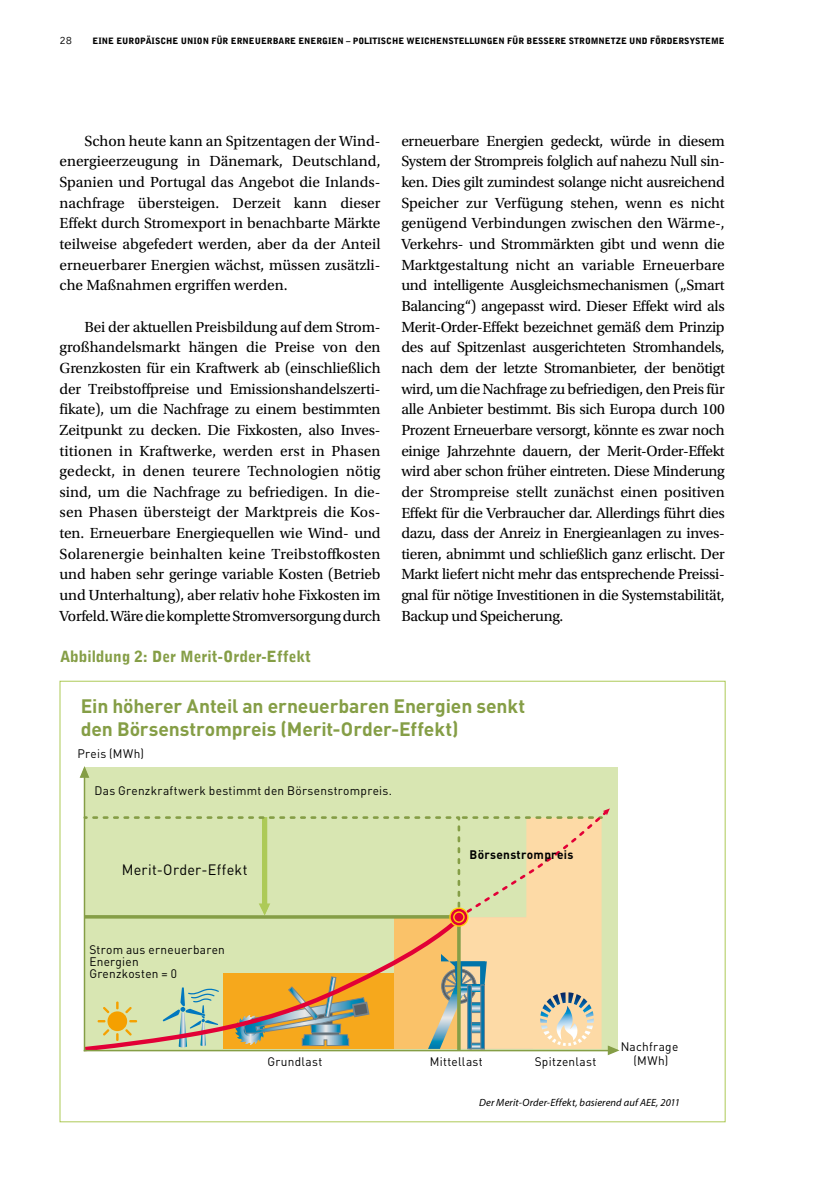
<style>
.page{position:relative;width:824px;height:1181px;background:#fff}
.page>*{position:absolute;margin:0;border:0;box-sizing:border-box;transform-origin:0 0}
.t1{font:700 19.25px/22.8px "DIN Pro";letter-spacing:-.005em;color:#859e46}
.t2{font:15.4px/20.7px "Utopia Std";letter-spacing:-.02em;color:#000;text-align:justify}
.t3{font:900 15.4px "Bell Gothic BT";color:#859e46}
.t4{font:14.88px "DIN Pro";letter-spacing:.015em;color:#000}
.t5{font:12.25px/12.2px "DIN Pro";letter-spacing:.025em;color:#000}
.t6{font:700 12.25px "DIN Pro";letter-spacing:.025em;color:#000}
.t7{font:11.38px "Bell Gothic BT";color:#000}
.t8{font:italic 10.5px "Myriad";letter-spacing:.01em;color:#000}
.t9{font:900 8.75px "Bell Gothic BT";color:#000}
</style>
<div class="page">
<div style="left:84px;top:767px;width:533px;height:283px;background:#d8e6b2"></div>
<hr style="left:84px;top:772px;width:1px;height:278px;background:#859e46">
<svg style="left:79px;top:766px;width:11px;height:12px"></svg>
<svg style="left:83px;top:808px;width:536px;height:247px"></svg>
<p class="t7" style="left:60px;top:33px;width:14px">28</p>
<p class="t9" style="left:93px;top:35px;width:632px">EINE EUROPÄISCHE U NION FÜR ERNEUERBARE ENERGIEN – POLITISCHE WEICHENSTELLUNGEN FÜR BESSERE STROMNETZE UND FÖRDERSYSTEME</p>
<p class="t2" style="left:60px;top:131px;width:322px;text-indent:25px">Schon heute kann an Spitzentagen der Wind&shy;energieerzeugung in Dänemark, Deutschland, Spanien und Portugal das Angebot die Inlands&shy;nachfrage übersteigen. Derzeit kann dieser Effekt durch Stromexport in benachbarte Märkte teilweise abgefedert werden, aber da der Anteil erneuerbarer Energien wächst, müssen zusätzli&shy;che Maßnahmen ergriffen werden.</p>
<p class="t2" style="left:60px;top:316px;width:322px;text-indent:25px">Bei der aktuellen Preisbildung auf dem Strom&shy;großhandelsmarkt hängen die Preise von den Grenzkosten für ein Kraftwerk ab (einschließlich der Treibstoffpreise und Emissionshandelszerti&shy;fikate), um die Nachfrage zu einem bestimmten Zeitpunkt zu decken. Die Fixkosten, also Inves&shy;titionen in Kraftwerke, werden erst in Phasen gedeckt, in denen teurere Technologien nötig sind, um die Nachfrage zu befriedigen. In die&shy;sen Phasen übersteigt der Marktpreis die Kos&shy;ten. Erneuerbare Energiequellen wie Wind- und Solarenergie beinhalten keine Treibstoffkosten und haben sehr geringe variable Kosten (Betrieb und Unterhaltung), aber relativ hohe Fixkosten im Vorfeld. Wäre die komplette Stromversorgung durch</p>
<p class="t3" style="left:60px;top:647px;width:252px">ABBILDUNG 2: DER MERIT-ORDER-EFFEKT</p>
<p class="t2" style="left:401px;top:131px;width:325px">erneuerbare Energien gedeckt, würde in diesem System der Strompreis folglich auf nahezu Null sin&shy;ken. Dies gilt zumindest solange nicht ausreichend Speicher zur Verfügung stehen, wenn es nicht genügend Verbindungen zwischen den Wärme-, Verkehrs- und Strommärkten gibt und wenn die Marktgestaltung nicht an variable Erneuerbare und intelligente Ausgleichsmechanismen („Smart Balancing“) angepasst wird. Dieser Effekt wird als Merit-Order-Effekt bezeichnet gemäß dem Prinzip des auf Spitzenlast ausgerichteten Stromhandels, nach dem der letzte Stromanbieter, der benötigt wird, um die Nachfrage zu befriedigen, den Preis für alle Anbieter bestimmt. Bis sich Europa durch 100<br>Prozent Erneuerbare versorgt, könnte es zwar noch einige Jahrzehnte dauern, der Merit-Order-Effekt wird aber schon früher eintreten. Diese Minderung der Strompreise stellt zunächst einen positiven Effekt für die Verbraucher dar. Allerdings führt dies dazu, dass der Anreiz in Energieanlagen zu inves&shy;tieren, abnimmt und schließlich ganz erlischt. Der Markt liefert nicht mehr das entsprechende Preissi&shy;gnal für nötige Investitionen in die Systemstabilität, Backup und Speicherung.</p>
<p class="t1" style="left:81px;top:694px;width:446px">Ein höherer Anteil an erneuerbaren Energien senkt den Börsenstrompreis (Merit-Order-Effekt)</p>
<p class="t5" style="left:77px;top:747px;width:68px">Preis (MWh)</p>
<p class="t5" style="left:94px;top:784px;width:299px">Das Grenzkraftwerk bestimmt den Börsenstrompreis.</p>
<p class="t4" style="left:122px;top:859px;width:127px">Merit-Order-Effekt</p>
<p class="t6" style="left:469px;top:846px;width:105px">Börsenstrompreis</p>
<p class="t5" style="left:89px;top:943px;width:137px">Strom aus erneuerbaren<br>Energien<br>Grenzkosten = 0</p>
<p class="t5" style="left:267px;top:1054px;width:56px">Grundlast</p>
<p class="t5" style="left:430px;top:1054px;width:54px">Mittellast</p>
<p class="t5" style="left:534px;top:1054px;width:63px">Spitzenlast</p>
<p class="t5" style="left:620px;top:1039px;width:59px;line-height:14px;text-align:center">Nachfrage (MWh)</p>
<p class="t8" style="left:479px;top:1097px;width:202px">Der Merit-Order-Effekt, basierend auf AEE, 2011</p>
</div>
